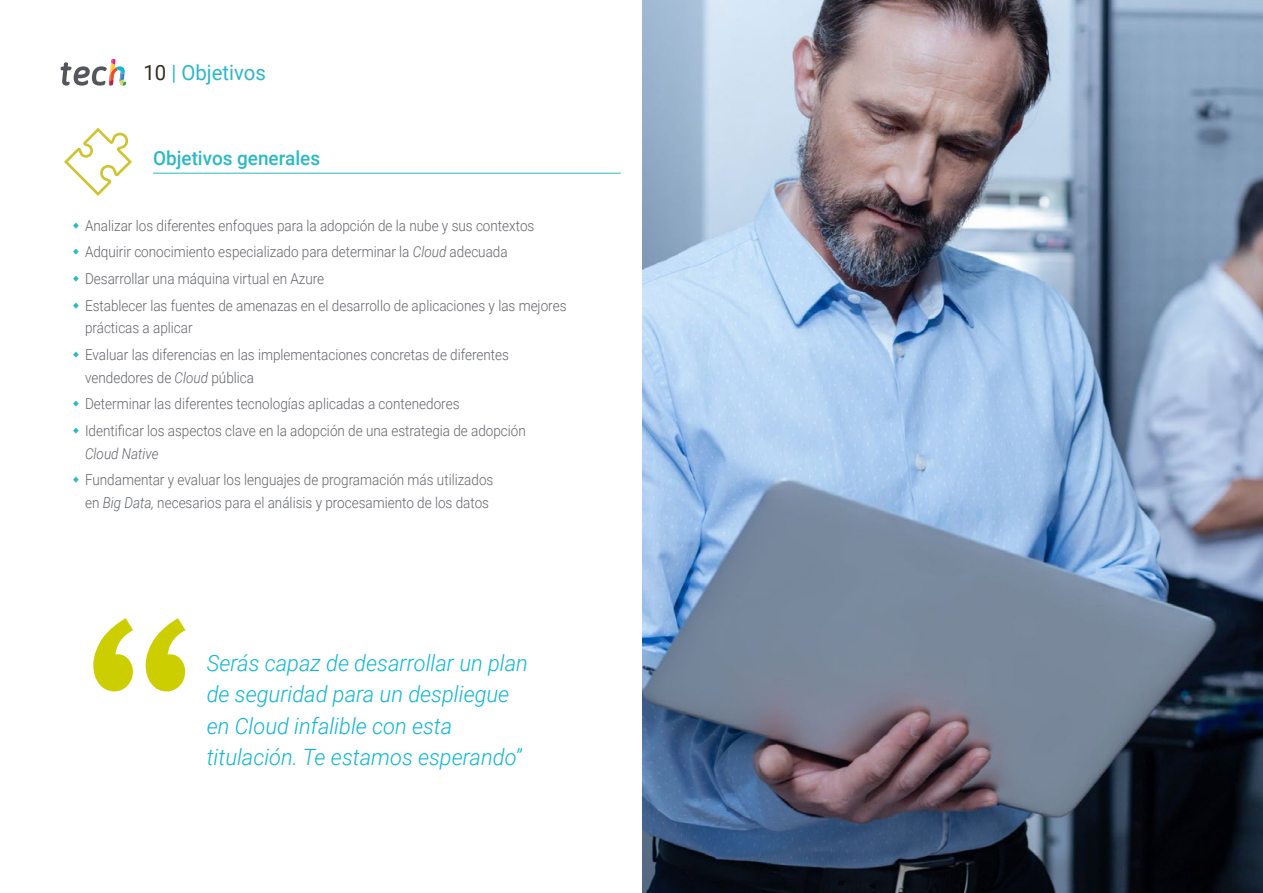
<style>
.page{position:relative;width:1263px;height:893px;background:#fff}
.page>*{position:absolute;margin:0;border:0;box-sizing:border-box;transform-origin:0 0}
.t1{font:italic 300 22.5px/31.5px "Roboto";color:#0fb6cf}
.t2{font:21px "Roboto";color:#2db8c5}
.t3{font:500 19.5px "Roboto";color:#2db8c5}
.t4{font:300 15px/26.7px "Roboto";color:#61646a;scale:.9 1}
.t5{font:italic 300 15px "Roboto";color:#61646a;scale:.9 1}
.s1{color:#312e20}
.s2{font-style:italic}
</style>
<div class="page">
<svg style="left:64px;top:128px;width:68px;height:68px"></svg>
<img style="left:642px;top:0;width:621px;height:893px">
<svg style="left:61px;top:59px;width:65px;height:27px"></svg>
<svg style="left:93px;top:618px;width:92px;height:73px"></svg>
<hr style="left:153px;top:173px;width:468px;height:1px;background:#2db8c5">
<h2 class="t2" style="left:144px;top:57px;width:124px"><span class="s1">10</span> | Objetivos</h2>
<h3 class="t3" style="left:153px;top:144px;width:169px">Objetivos generales</h3>
<p class="t4" style="left:85px;top:211px;width:536px">Analizar los diferentes enfoques para la adopción de la nube y sus contextos Adquirir conocimiento especializado para determinar la <span class="s2">Cloud</span> adecuada Desarrollar una máquina virtual en Azure<br>Establecer las fuentes de amenazas en el desarrollo de aplicaciones y las mejores</p>
<p class="t4" style="left:85px;top:314px;width:473px">prácticas a aplicar<br>Evaluar las diferencias en las implementaciones concretas de diferentes</p>
<p class="t4" style="left:85px;top:363px;width:491px">vendedores de <span class="s2">Cloud</span> pública<br>Determinar las diferentes tecnologías aplicadas a contenedores<br>Identificar los aspectos clave en la adopción de una estrategia de adopción</p>
<p class="t5" style="left:85px;top:443px;width:83px">Cloud Native</p>
<p class="t4" style="left:85px;top:468px;width:455px;line-height:22.5px">Fundamentar y evaluar los lenguajes de programación más utilizados en <span class="s2">Big Data,</span> necesarios para el análisis y procesamiento de los datos</p>
<h1 class="t1" style="left:207px;top:646px;width:323px">Serás capaz de desarrollar un plan de seguridad para un despliegue en Cloud infalible con esta titulación. Te estamos esperando”</h1>
</div>
